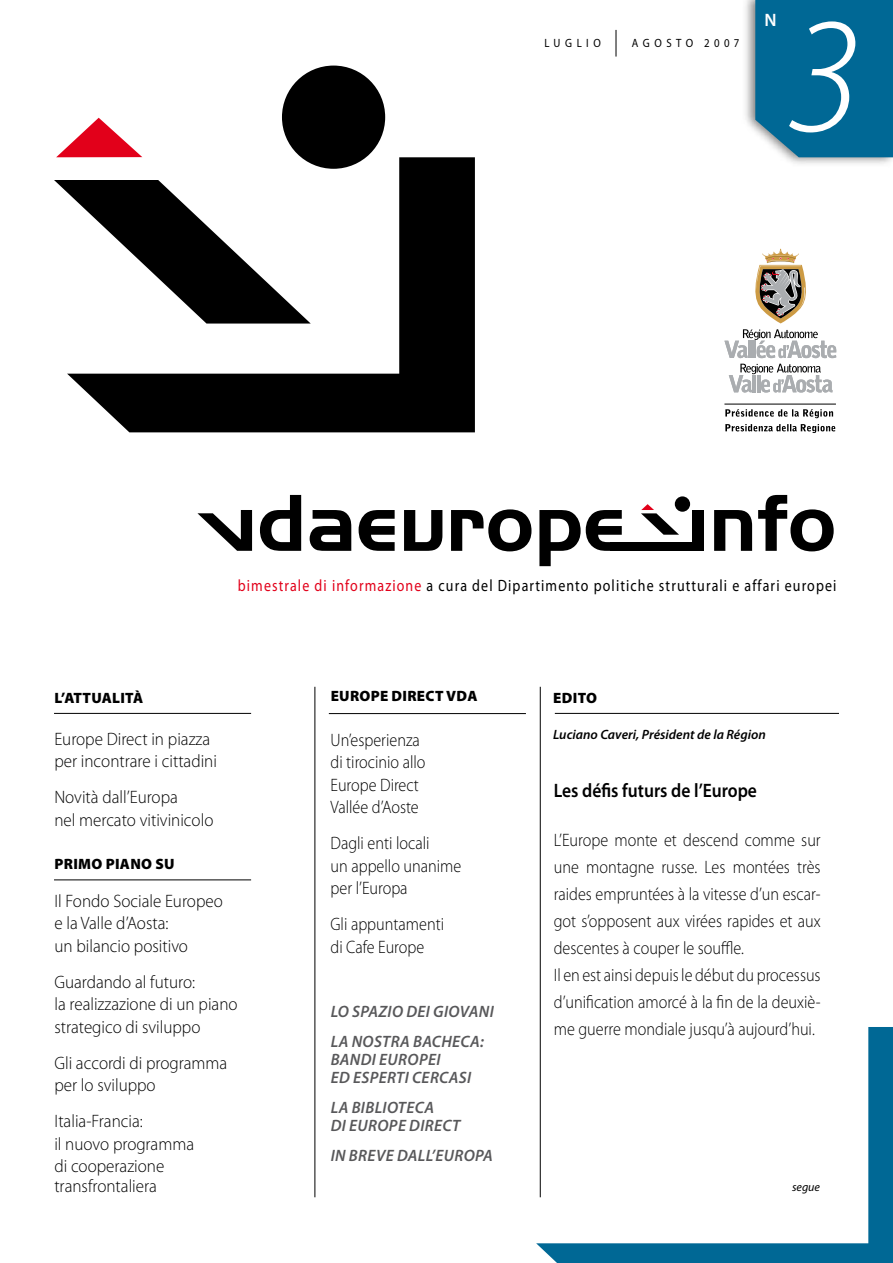
<style>
.page{position:relative;width:893px;height:1263px;background:#fff}
.page>*{position:absolute;margin:0;border:0;box-sizing:border-box;transform-origin:0 0}
.t1{font:italic 300 165.15px "Myriad Pro";color:#fff}
.t2{font:600 19.5px "Myriad Pro";color:#000;scale:.9 1}
.t3{font:300 18px/27px "Myriad Pro";color:#000;scale:.9 1}
.t4{font:300 18px/22.5px "Myriad Pro";color:#000;scale:.95 1}
.t5{font:600 18px "Myriad Pro";color:#fff}
.t6{font:italic 600 16.5px/18px "Myriad Pro";letter-spacing:.02em;color:#58585a}
.t7{font:16.35px "Myriad Pro";letter-spacing:.08em;color:#000;scale:.85 1}
.t8{font:900 15px "Myriad Pro";letter-spacing:.02em;color:#000}
.t9{font:italic 600 13.5px "Myriad Pro";letter-spacing:-.005em;color:#000}
.t10{font:12px "Myriad Pro";letter-spacing:.4em;color:#000;scale:.9 1}
.t11{font:12px "Myriad Pro";letter-spacing:.42em;color:#000;scale:.9 1}
.t12{font:italic 12px "Myriad Pro";color:#000}
.s1{color:#e2001a}
</style>
<div class="page">
<div style="left:741px;top:0;width:152px;height:167px;background:#000;opacity:.5"></div>
<div style="left:755px;top:0;width:138px;height:157px;background:#006895"></div>
<svg style="left:56px;top:118px;width:86px;height:39px"></svg>
<div style="left:282px;top:66px;width:103px;height:103px;background:#000;border-radius:50%"></div>
<svg style="left:67px;top:157px;width:408px;height:275px"></svg>
<svg style="left:260px;top:495px;width:41px;height:56px"></svg>
<svg style="left:310px;top:510px;width:41px;height:41px"></svg>
<svg style="left:359px;top:510px;width:36px;height:41px"></svg>
<svg style="left:451px;top:509px;width:80px;height:42px"></svg>
<svg style="left:539px;top:510px;width:83px;height:56px"></svg>
<div style="left:692px;top:510px;width:11px;height:41px;background:#000"></div>
<svg style="left:714px;top:510px;width:38px;height:41px"></svg>
<svg style="left:758px;top:495px;width:76px;height:56px"></svg>
<svg style="left:404px;top:510px;width:38px;height:41px"></svg>
<div style="left:610px;top:542px;width:87px;height:9px;background:#000"></div>
<div style="left:675px;top:496px;width:15px;height:16px;background:#000;border-radius:50%"></div>
<svg style="left:641px;top:504px;width:38px;height:31px"></svg>
<svg style="left:197px;top:510px;width:55px;height:41px"></svg>
<hr style="left:54px;top:713px;width:197px;height:1px;background:#000">
<hr style="left:329px;top:713px;width:197px;height:1px;background:#000">
<hr style="left:555px;top:713px;width:284px;height:1px;background:#000">
<svg style="left:536px;top:1027px;width:357px;height:236px"></svg>
<svg style="left:616px;top:30px;width:1px;height:27px"></svg>
<hr style="left:54px;top:880px;width:197px;height:1px;background:#000">
<hr style="left:540px;top:687px;width:1px;height:510px;background:#000">
<hr style="left:315px;top:687px;width:1px;height:510px;background:#000">
<svg style="left:729px;top:364px;width:103px;height:28px"></svg>
<svg style="left:724px;top:329px;width:112px;height:29px"></svg>
<svg style="left:755px;top:249px;width:51px;height:74px"></svg>
<svg style="left:725px;top:409px;width:108px;height:9px"></svg>
<svg style="left:725px;top:424px;width:110px;height:9px"></svg>
<hr style="left:724px;top:404px;width:112px;height:1px;background:#000">
<p class="t11" style="left:544px;top:36px;width:64px">LUGLIO</p>
<p class="t10" style="left:632px;top:36px;width:121px">AGOSTO 2007</p>
<p class="t5" style="left:764px;top:9px;width:14px">n</p>
<h1 class="t1" style="left:786px;top:-23px;width:78px">3</h1>
<p class="t7" style="left:238px;top:575px;width:706px"><span class="s1">bimestrale di informazione</span> a cura del Dipartimento politiche strutturali e affari europei</p>
<p class="t8" style="left:55px;top:688px;width:90px">L’ATTUALITÀ</p>
<p class="t8" style="left:331px;top:686px;width:148px">EUROPE DIRECT VDA</p>
<p class="t3" style="left:331px;top:728px;width:107px;line-height:22.5px">Un’esperienza di tirocinio allo<br>Europe Direct<br>Vallée d’Aoste</p>
<p class="t3" style="left:331px;top:831px;width:147px;line-height:22.5px">Dagli enti locali<br>un appello unanime per l’Europa</p>
<p class="t3" style="left:331px;top:912px;width:128px;line-height:22.5px">Gli appuntamenti di Cafe Europe</p>
<p class="t8" style="left:553px;top:688px;width:19px">Edito</p>
<p class="t9" style="left:553px;top:726px;width:214px">LUCIANO CAVERI, PRÉSIDENT DE LA RÉGION</p>
<p class="t4" style="left:54px;top:727px;width:173px">Europe Direct in piazza per incontrare i cittadini</p>
<p class="t4" style="left:54px;top:786px;width:169px">Novità dall’Europa<br>nel mercato vitivinicolo</p>
<p class="t2" style="left:554px;top:778px;width:227px">Les défis futurs de l’Europe</p>
<p class="t3" style="left:554px;top:827px;width:298px">L’Europe monte et descend comme sur une montagne russe. Les montées très raides empruntées à la vitesse d’un escar&shy;got s’opposent aux virées rapides et aux descentes à couper le souffle.<br>Il en est ainsi depuis le début du processus d’unification amorcé à la fin de la deuxiè&shy;me guerre mondiale jusqu’à aujourd’hui.</p>
<p class="t8" style="left:55px;top:854px;width:122px">PRIMO PIANO SU</p>
<p class="t4" style="left:54px;top:889px;width:179px">Il Fondo Sociale Europeo e la Valle d’Aosta:<br>un bilancio positivo</p>
<p class="t4" style="left:54px;top:970px;width:194px">Guardando al futuro:<br>la realizzazione di un piano strategico di sviluppo</p>
<p class="t4" style="left:54px;top:1051px;width:184px">Gli accordi di programma per lo sviluppo</p>
<p class="t4" style="left:54px;top:1110px;width:149px">Italia-Francia:<br>il nuovo programma di cooperazione</p>
<p class="t4" style="left:54px;top:1174px;width:109px">transfrontaliera</p>
<p class="t12" style="left:792px;top:1179px;width:29px">segue</p>
<p class="t6" style="left:331px;top:996px;width:165px;line-height:30px">LO SPAZIO DEI GIOVANI<br>LA NOSTRA BACHECA:</p>
<p class="t6" style="left:331px;top:1050px;width:142px">BANDI EUROPEI<br>ED ESPERTI CERCASI</p>
<p class="t6" style="left:331px;top:1098px;width:131px">LA BIBL IOTECA<br>DI EUROPE DIRECT</p>
<p class="t6" style="left:331px;top:1146px;width:164px">IN BREVE DALL’EUROPA</p>
</div>
